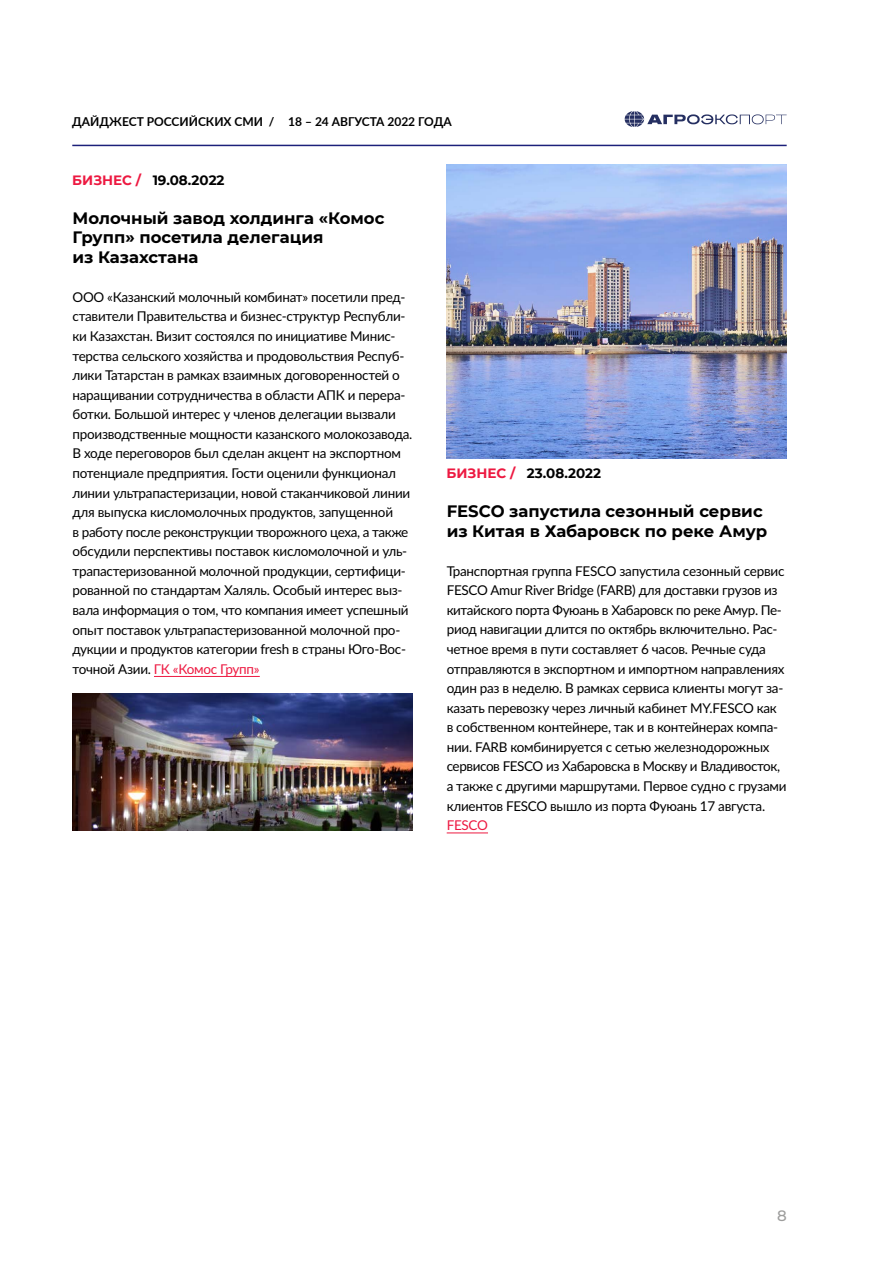
<style>
.page{position:relative;width:893px;height:1263px;background:#fff}
.page>*{position:absolute;margin:0;border:0;box-sizing:border-box;transform-origin:0 0}
.t1{font:700 16.5px/19.5px "Montserrat";color:#000}
.t2{font:500 15px "Montserrat";color:#9d9d9c}
.t3{font:13.5px/19.5px "Lato";letter-spacing:-.02em;color:#000}
.t4{font:700 13.5px "Montserrat";color:#000}
.t5{font:13.5px "Lato";letter-spacing:-.02em;color:#ed1941}
.t6{font:700 12px "Lato";color:#000}
.s1{color:#ed1941}
</style>
<div class="page">
<hr style="left:72px;top:145px;width:715px;height:1px;background:#1c207a">
<svg style="left:625px;top:111px;width:162px;height:16px"></svg>
<hr style="left:154px;top:676px;width:106px;height:1px;background:#ed1941">
<hr style="left:447px;top:833px;width:41px;height:1px;background:#ed1941">
<img style="left:72px;top:693px;width:340px;height:137px">
<img style="left:447px;top:165px;width:340px;height:293px">
<p class="t6" style="left:72px;top:114px;width:381px">ДАЙДЖЕСТ РОССИЙСКИХ СМИ / 18 – 24 АВГУСТА 2022 ГОДА</p>
<p class="t4" style="left:72px;top:170px;width:154px"><span class="s1">БИЗНЕС /</span> 19.08.2022</p>
<p class="t1" style="left:72px;top:207px;width:313px">Молочный завод холдинга «Комос<br>Групп» посетила делегация<br>из Казахстана</p>
<p class="t3" style="left:72px;top:287px;width:341px">ООО «Казанский молочный комбинат» посетили пред&shy;ставители Правительства и бизнес-структур Республи&shy;ки Казахстан. Визит состоялся по инициативе Минис&shy;терства сельского хозяйства и продовольствия Респуб&shy;лики Татарстан в рамках взаимных договоренностей о наращивании сотрудничества в области АПК и перера&shy;ботки. Большой интерес у членов делегации вызвали производственные мощности казанского молокозавода.<br>В ходе переговоров был сделан акцент на экспортном потенциале предприятия. Гости оценили функционал линии ультрапастеризации, новой стаканчиковой линии для выпуска кисломолочных продуктов, запущенной<br>в работу после реконструкции творожного цеха, а также обсудили перспективы поставок кисломолочной и уль&shy;трапастеризованной молочной продукции, сертифици&shy;рованной по стандартам Халяль. Особый интерес выз&shy;вала информация о том, что компания имеет успешный опыт поставок ультрапастеризованной молочной про&shy;дукции и продуктов категории fresh в страны Юго-Вос&shy;точной Азии. <span class="s1">ГК «Комос Групп»</span></p>
<p class="t4" style="left:446px;top:463px;width:156px"><span class="s1">БИЗНЕС /</span> 23.08.2022</p>
<p class="t1" style="left:447px;top:501px;width:322px">FESCO запустила сезонный сервис из Китая в Хабаровск по реке Амур</p>
<p class="t3" style="left:447px;top:560px;width:341px">Транспортная группа FESCO запустила сезонный сервис FESCO Amur River Bridge (FARB) для доставки грузов из китайского порта Фуюань в Хабаровск по реке Амур. Пе&shy;риод навигации длится по октябрь включительно. Рас&shy;четное время в пути составляет 6 часов. Речные суда отправляются в экспортном и импортном направлениях один раз в неделю. В рамках сервиса клиенты могут за&shy;казать перевозку через личный кабинет MY.FESCO как в собственном контейнере, так и в контейнерах компа&shy;нии. FARB комбинируется с сетью железнодорожных сервисов FESCO из Хабаровска в Москву и Владивосток, а также с другими маршрутами. Первое судно с грузами клиентов FESCO вышло из порта Фуюань 17 августа.</p>
<p class="t5" style="left:447px;top:815px;width:43px">FESCO</p>
<p class="t2" style="left:777px;top:1205px;width:11px">8</p>
</div>
